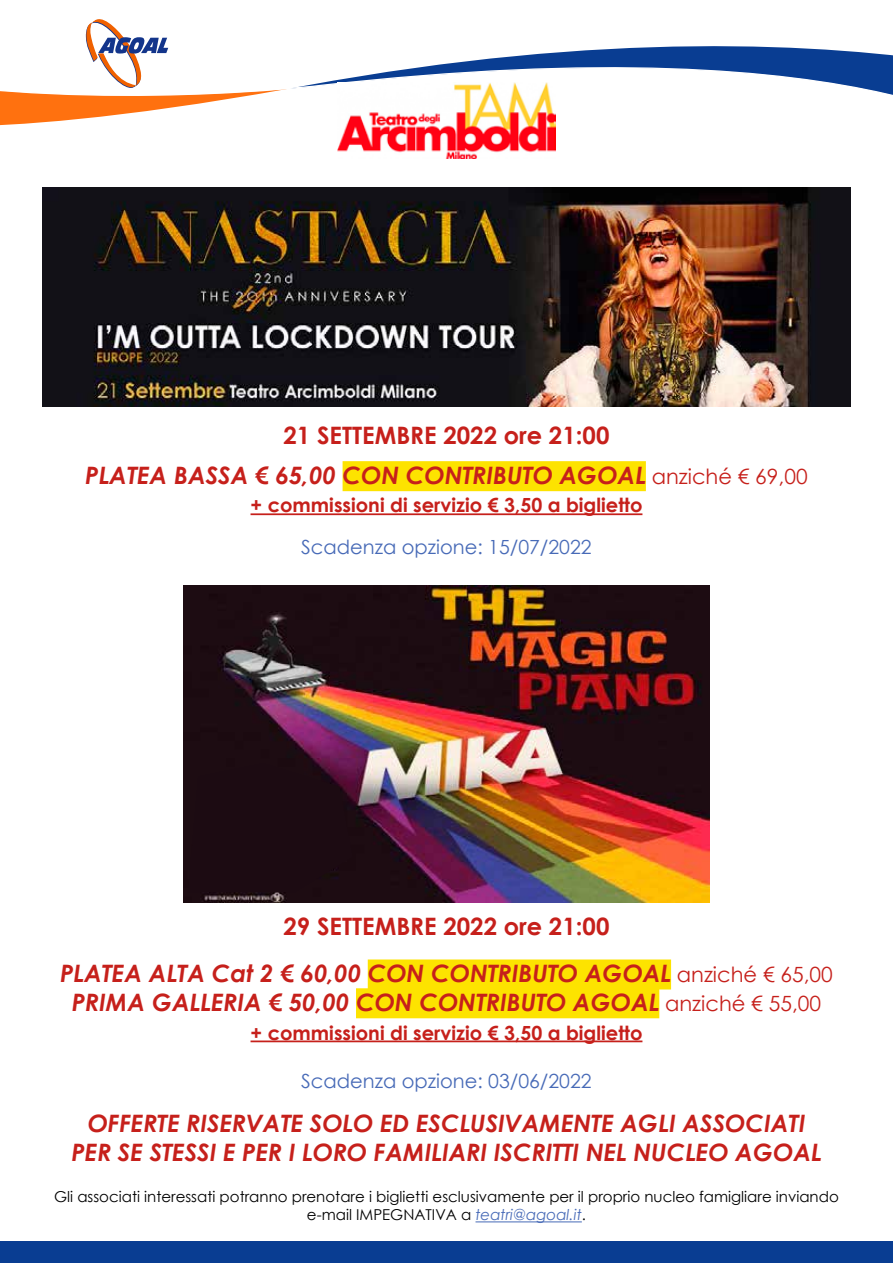
<style>
.page{position:relative;width:893px;height:1263px;background:#fff}
.page>*{position:absolute;margin:0;border:0;box-sizing:border-box;transform-origin:0 0}
.t1{font:italic 700 24px/28.8px "Century Gothic";color:#c6201b;text-align:center}
.t2{font:700 24px "Century Gothic";color:#c6201b}
.t3{font:700 19.5px "Century Gothic";color:#c6201b}
.t4{font:19.5px "Century Gothic";color:#476ab7}
.t5{font:15px/18px "Century Gothic";color:#000;text-align:center}
.s1{font-weight:400;font-style:normal;font-size:21px}
.s2{font-style:italic;color:#476ab7}
</style>
<div class="page">
<div style="left:0;top:1241px;width:893px;height:22px;background:#093d92"></div>
<svg style="left:0;top:22px;width:893px;height:112px"></svg>
<div style="left:343px;top:461px;width:303px;height:30px;background:#fde300"></div>
<hr style="left:251px;top:513px;width:391px;height:2px;background:#c6201b">
<div style="left:368px;top:959px;width:303px;height:30px;background:#fde300"></div>
<div style="left:356px;top:988px;width:303px;height:30px;background:#fde300"></div>
<hr style="left:251px;top:1040px;width:391px;height:2px;background:#c6201b">
<img style="left:338px;top:82px;width:217px;height:76px">
<img style="left:43px;top:187px;width:807px;height:219px">
<img style="left:183px;top:585px;width:527px;height:318px">
<hr style="left:475px;top:1221px;width:107px;height:1px;background:#476ab7">
<div style="left:188px;top:763px;width:165px;height:129px;background:#1c0b12"></div>
<p class="t2" style="left:284px;top:417px;width:327px">21 SETTEMBRE 2022 ore 21:00</p>
<p class="t1" style="left:85px;top:459px;width:724px">PLATEA BASSA € 65,00 CON CONTRIBUTO AGOAL <span class="s1">anziché € 69,00</span></p>
<p class="t3" style="left:251px;top:491px;width:393px">+ commissioni di servizio € 3,50 a biglietto</p>
<p class="t4" style="left:301px;top:533px;width:292px">Scadenza opzione: 15/07/2022</p>
<p class="t2" style="left:284px;top:908px;width:327px">29 SETTEMBRE 2022 ore 21:00</p>
<p class="t1" style="left:60px;top:958px;width:774px">PLATEA ALTA Cat 2 € 60,00 CON CONTRIBUTO AGOAL <span class="s1">anziché € 65,00<br></span>PRIMA GALLERIA € 50,00 CON CONTRIBUTO AGOAL <span class="s1">anziché € 55,00</span></p>
<p class="t3" style="left:251px;top:1018px;width:393px">+ commissioni di servizio € 3,50 a biglietto</p>
<p class="t4" style="left:301px;top:1067px;width:292px">Scadenza opzione: 03/06/2022</p>
<p class="t1" style="left:71px;top:1108px;width:752px">OFFERTE RISERVATE SOLO ED ESCLUSIVAMENTE AGLI ASSOCIATI<br>PER SE STESSI E PER I LORO FAMILIARI ISCRITTI NEL NUCLEO AGOAL</p>
<p class="t5" style="left:54px;top:1188px;width:786px">Gli associati interessati potranno prenotare i biglietti esclusivamente per il proprio nucleo famigliare inviando e-mail IMPEGNATIVA a <span class="s2">teatri@agoal.it</span>.</p>
</div>
